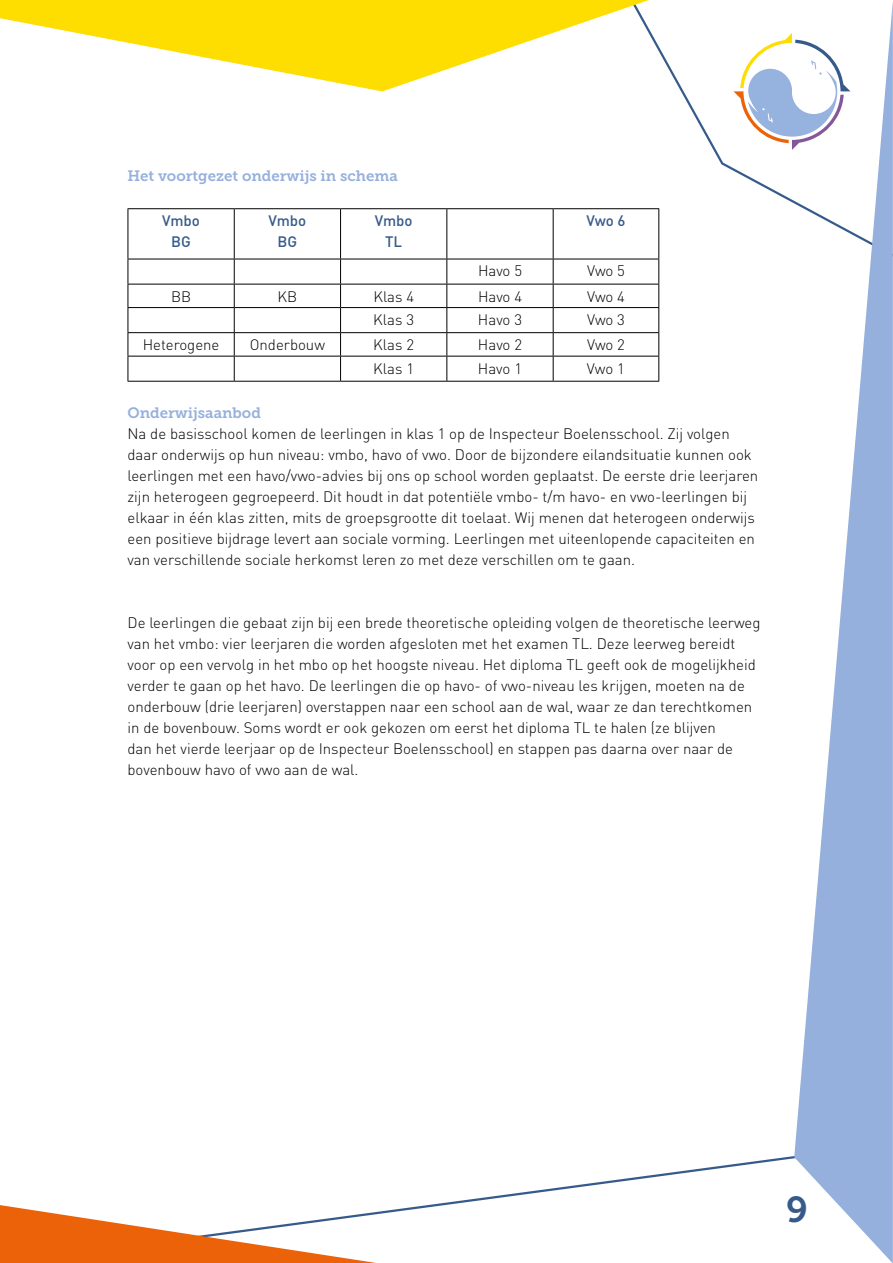
<style>
.page{position:relative;width:893px;height:1263px;background:#fff}
.page>*{position:absolute;margin:0;border:0;box-sizing:border-box;transform-origin:0 0}
.t1{font:36px "Museo Slab 700";color:#365a8a}
.t2{font:300 15px/21px "DIN Pro";color:#000}
.t3{font:15px "Museo Slab 700";color:#96b0dd}
.t4{font:500 15px/21px "DIN Pro";color:#365a8a;text-align:center}
</style>
<div class="page">
<svg style="left:590px;top:33px;width:204px;height:261px"></svg>
<svg style="left:0;top:0;width:686px;height:91px;fill:#fedd00"></svg>
<svg style="left:459px;top:1156px;width:335px;height:48px"></svg>
<svg style="left:0;top:1201px;width:459px;height:62px"></svg>
<svg style="left:794px;top:2px;width:99px;height:1261px"></svg>
<hr style="left:128px;top:208px;width:106px;height:1px;background:#000">
<hr style="left:128px;top:209px;width:1px;height:50px;background:#000">
<hr style="left:234px;top:208px;width:107px;height:1px;background:#000">
<hr style="left:234px;top:209px;width:1px;height:50px;background:#000">
<hr style="left:341px;top:208px;width:106px;height:1px;background:#000">
<hr style="left:340px;top:209px;width:1px;height:50px;background:#000">
<hr style="left:447px;top:208px;width:106px;height:1px;background:#000">
<hr style="left:446px;top:209px;width:1px;height:50px;background:#000">
<hr style="left:553px;top:208px;width:106px;height:1px;background:#000">
<hr style="left:553px;top:209px;width:1px;height:50px;background:#000">
<hr style="left:658px;top:209px;width:1px;height:50px;background:#000">
<hr style="left:128px;top:259px;width:106px;height:1px;background:#000">
<hr style="left:234px;top:259px;width:107px;height:1px;background:#000">
<hr style="left:341px;top:259px;width:106px;height:1px;background:#000">
<hr style="left:447px;top:259px;width:106px;height:1px;background:#000">
<hr style="left:553px;top:259px;width:106px;height:1px;background:#000">
<hr style="left:128px;top:284px;width:106px;height:1px;background:#000">
<hr style="left:234px;top:284px;width:107px;height:1px;background:#000">
<hr style="left:341px;top:284px;width:106px;height:1px;background:#000">
<hr style="left:447px;top:284px;width:106px;height:1px;background:#000">
<hr style="left:553px;top:284px;width:106px;height:1px;background:#000">
<hr style="left:128px;top:307px;width:106px;height:1px;background:#000">
<hr style="left:234px;top:307px;width:107px;height:1px;background:#000">
<hr style="left:341px;top:307px;width:106px;height:1px;background:#000">
<hr style="left:447px;top:307px;width:106px;height:1px;background:#000">
<hr style="left:553px;top:307px;width:106px;height:1px;background:#000">
<hr style="left:128px;top:332px;width:106px;height:1px;background:#000">
<hr style="left:234px;top:332px;width:107px;height:1px;background:#000">
<hr style="left:341px;top:332px;width:106px;height:1px;background:#000">
<hr style="left:447px;top:332px;width:106px;height:1px;background:#000">
<hr style="left:553px;top:332px;width:106px;height:1px;background:#000">
<hr style="left:128px;top:356px;width:106px;height:1px;background:#000">
<svg style="left:128px;top:259px;width:1px;height:122px"></svg>
<hr style="left:234px;top:356px;width:107px;height:1px;background:#000">
<svg style="left:234px;top:259px;width:1px;height:122px"></svg>
<hr style="left:341px;top:356px;width:106px;height:1px;background:#000">
<svg style="left:340px;top:259px;width:1px;height:122px"></svg>
<hr style="left:447px;top:356px;width:106px;height:1px;background:#000">
<svg style="left:446px;top:259px;width:1px;height:122px"></svg>
<hr style="left:553px;top:356px;width:106px;height:1px;background:#000">
<svg style="left:553px;top:259px;width:1px;height:122px"></svg>
<svg style="left:658px;top:259px;width:1px;height:122px"></svg>
<hr style="left:128px;top:381px;width:106px;height:1px;background:#000">
<hr style="left:234px;top:381px;width:107px;height:1px;background:#000">
<hr style="left:341px;top:381px;width:106px;height:1px;background:#000">
<hr style="left:447px;top:381px;width:106px;height:1px;background:#000">
<hr style="left:553px;top:381px;width:106px;height:1px;background:#000">
<p class="t3" style="left:128px;top:168px;width:272px">Het voortgezet onderwijs in schema</p>
<p class="t4" style="left:162px;top:210px;width:39px">Vmbo<br>BG</p>
<p class="t4" style="left:269px;top:210px;width:39px">Vmbo<br>BG</p>
<p class="t4" style="left:375px;top:210px;width:39px">Vmbo<br>TL</p>
<p class="t4" style="left:586px;top:210px;width:41px">Vwo 6</p>
<p class="t2" style="left:478px;top:260px;width:46px">Havo 5</p>
<p class="t2" style="left:587px;top:260px;width:39px">Vwo 5</p>
<p class="t2" style="left:171px;top:285px;width:22px">BB</p>
<p class="t2" style="left:278px;top:285px;width:21px">KB</p>
<p class="t2" style="left:373px;top:285px;width:42px">Klas 4</p>
<p class="t2" style="left:478px;top:285px;width:46px">Havo 4</p>
<p class="t2" style="left:587px;top:285px;width:39px">Vwo 4</p>
<p class="t2" style="left:373px;top:308px;width:42px">Klas 3</p>
<p class="t2" style="left:478px;top:308px;width:46px">Havo 3</p>
<p class="t2" style="left:587px;top:308px;width:39px">Vwo 3</p>
<p class="t2" style="left:143px;top:334px;width:78px">Heterogene</p>
<p class="t2" style="left:250px;top:334px;width:77px">Onderbouw</p>
<p class="t2" style="left:373px;top:334px;width:42px">Klas 2</p>
<p class="t2" style="left:478px;top:334px;width:46px">Havo 2</p>
<p class="t2" style="left:587px;top:334px;width:39px">Vwo 2</p>
<p class="t2" style="left:373px;top:357px;width:42px">Klas 1</p>
<p class="t2" style="left:478px;top:357px;width:46px">Havo 1</p>
<p class="t2" style="left:587px;top:357px;width:39px">Vwo 1</p>
<p class="t3" style="left:128px;top:404px;width:135px">Onderwijsaanbod</p>
<p class="t2" style="left:128px;top:422px;width:632px">Na de basisschool komen de leerlingen in klas 1 op de Inspecteur Boelensschool. Zij volgen daar onderwijs op hun niveau: vmbo, havo of vwo. Door de bijzondere eilandsituatie kunnen ook leerlingen met een havo/vwo-advies bij ons op school worden geplaatst. De eerste drie leerjaren zijn heterogeen gegroepeerd. Dit houdt in dat potentiële vmbo- t/m havo- en vwo-leerlingen bij elkaar in één klas zitten, mits de groepsgrootte dit toelaat. Wij menen dat heterogeen onderwijs een positieve bijdrage levert aan sociale vorming. Leerlingen met uiteenlopende capaciteiten en van verschillende sociale herkomst leren zo met deze verschillen om te gaan.</p>
<p class="t2" style="left:128px;top:611px;width:634px">De leerlingen die gebaat zijn bij een brede theoretische opleiding volgen de theoretische leerweg van het vmbo: vier leerjaren die worden afgesloten met het examen TL. Deze leerweg bereidt voor op een vervolg in het mbo op het hoogste niveau. Het diploma TL geeft ook de mogelijkheid verder te gaan op het havo. De leerlingen die op havo- of vwo-niveau les krijgen, moeten na de onderbouw (drie leerjaren) overstappen naar een school aan de wal, waar ze dan terechtkomen in de bovenbouw. Soms wordt er ook gekozen om eerst het diploma TL te halen (ze blijven<br>dan het vierde leerjaar op de Inspecteur Boelensschool) en stappen pas daarna over naar de bovenbouw havo of vwo aan de wal.</p>
<h1 class="t1" style="left:786px;top:1189px;width:23px">9</h1>
</div>
